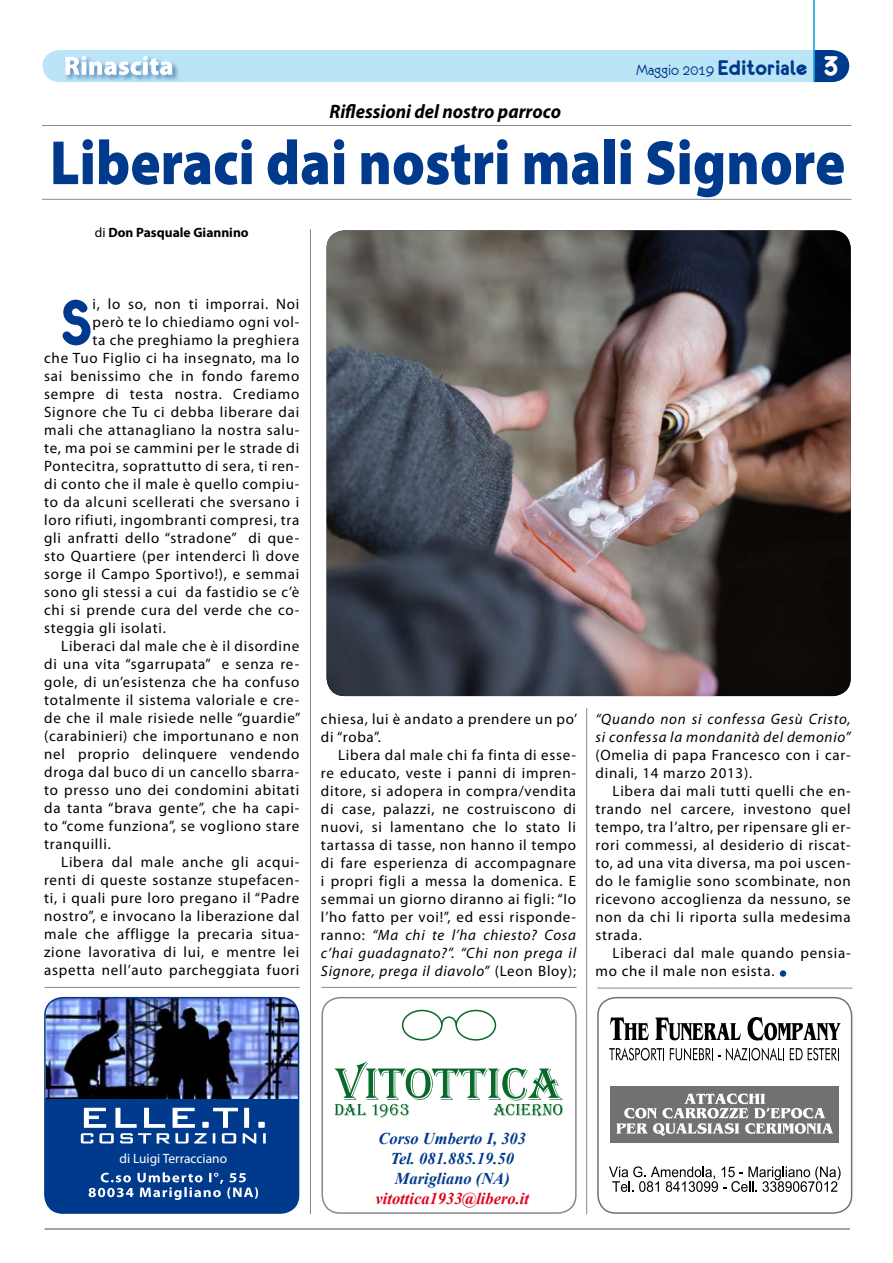
<style>
.page{position:relative;width:893px;height:1263px;background:#fff}
.page>*{position:absolute;margin:0;border:0;box-sizing:border-box;transform-origin:0 0}
.t1{font:70.5px "Eurofurencebold";color:#003a8c}
.t2{font:900 63px "Myriad Pro";color:#003a8c;scale:.89 1}
.t3{font:italic 700 19.5px "Myriad Pro";color:#000;scale:.95 1}
.t4{font:italic 700 16.5px/19.8px "Times New Roman";color:#003a8c;text-align:center}
.t5{font:italic 700 16.5px "Times New Roman";color:#e2001a}
.t6{font:16.5px "Eurofurenceregular";color:#003a8c}
.t7{font:15px/18px "Myriad Pro";letter-spacing:.05em;color:#000}
.t8{font:italic 15px/18px "Myriad Pro";letter-spacing:.05em;color:#000}
.t9{font:700 13.5px "Myriad Pro";color:#000}
.t10{font:13.5px "Myriad Pro";color:#fff}
.s1{font-family:"Eurofurencebold";font-size:22.5px}
.s2{font-family:"Eurofurencebold";font-size:30px;color:#fff}
.s3{font-weight:400}
.s4{font-style:italic}
</style>
<div class="page">
<hr style="left:813px;top:0;width:2px;height:82px;background:#009ee0">
<svg style="left:43px;top:50px;width:806px;height:32px;background:#b4ddf1"></svg>
<hr style="left:45px;top:1228px;width:805px;height:2px;background:#87888a">
<div style="left:780px;top:970px;width:6px;height:7px;background:#003a8c;border-radius:50%"></div>
<hr style="left:42px;top:199px;width:809px;height:1px;background:#87888a">
<hr style="left:42px;top:125px;width:809px;height:1px;background:#87888a">
<hr style="left:310px;top:229px;width:1px;height:985px;background:#87888a">
<div style="left:321px;top:997px;width:256px;height:217px;border:2px solid #87888a;border-radius:18px"></div>
<div style="left:402px;top:1010px;width:40px;height:30px;border:2px solid #08692a;border-radius:50%"></div>
<div style="left:456px;top:1010px;width:40px;height:30px;border:2px solid #08692a;border-radius:50%"></div>
<svg style="left:440px;top:1016px;width:18px;height:10px"></svg>
<svg style="left:334px;top:1061px;width:229px;height:56px"></svg>
<svg style="left:609px;top:1166px;width:232px;height:26px"></svg>
<svg style="left:610px;top:1017px;width:39px;height:23px"></svg>
<svg style="left:655px;top:1017px;width:86px;height:23px"></svg>
<svg style="left:747px;top:1017px;width:93px;height:24px"></svg>
<svg style="left:609px;top:1048px;width:55px;height:12px"></svg>
<svg style="left:670px;top:1048px;width:114px;height:13px"></svg>
<svg style="left:790px;top:1048px;width:49px;height:12px"></svg>
<div style="left:610px;top:1086px;width:229px;height:57px;background:#707173"></div>
<div style="left:597px;top:997px;width:255px;height:217px;border:2px solid #707173;border-radius:18px"></div>
<svg style="left:616px;top:1093px;width:217px;height:43px"></svg>
<hr style="left:597px;top:988px;width:255px;height:1px;background:#87888a">
<hr style="left:321px;top:987px;width:256px;height:1px;background:#87888a">
<hr style="left:586px;top:708px;width:1px;height:506px;background:#87888a">
<hr style="left:44px;top:987px;width:256px;height:1px;background:#87888a">
<img style="left:46px;top:998px;width:253px;height:101px">
<div style="left:44px;top:997px;width:255px;height:217px;border:2px solid #003a8c;border-radius:18px"></div>
<div style="left:45px;top:1099px;width:254px;height:114px;background:#003a8c"></div>
<svg style="left:89px;top:1172px;width:169px;height:28px"></svg>
<svg style="left:81px;top:1108px;width:185px;height:35px"></svg>
<img style="left:327px;top:230px;width:524px;height:466px">
<h3 class="t3" style="left:329px;top:99px;width:245px">Riflessioni del nostro parroco</h3>
<p class="t6" style="left:636px;top:62px;width:204px">Maggio 2019 <span class="s1">Editoriale</span> <span class="s2">3</span></p>
<h2 class="t2" style="left:50px;top:121px;width:895px">Liberaci dai nostri mali Signore</h2>
<p class="t9" style="left:95px;top:224px;width:155px"><span class="s3">di</span> Don Pasquale Giannino</p>
<h1 class="t1" style="left:61px;top:287px;width:32px">S</h1>
<p class="t7" style="left:93px;top:295px;width:208px">i, lo so, non ti imporrai. Noi</p>
<p class="t7" style="left:93px;top:313px;width:208px">però te lo chiediamo ogni vol-</p>
<p class="t7" style="left:93px;top:331px;width:208px">ta che preghiamo la preghiera</p>
<p class="t7" style="left:44px;top:349px;width:257px">che Tuo Figlio ci ha insegnato, ma lo</p>
<p class="t7" style="left:44px;top:367px;width:257px">sai benissimo che in fondo faremo</p>
<p class="t7" style="left:44px;top:385px;width:257px">sempre di testa nostra. Crediamo</p>
<p class="t7" style="left:44px;top:403px;width:257px">Signore che Tu ci debba liberare dai</p>
<p class="t7" style="left:44px;top:421px;width:257px">mali che attanagliano la nostra salu-</p>
<p class="t7" style="left:44px;top:439px;width:257px">te, ma poi se cammini per le strade di</p>
<p class="t7" style="left:44px;top:457px;width:257px">Pontecitra, soprattutto di sera, ti ren-</p>
<p class="t7" style="left:44px;top:475px;width:257px">di conto che il male è quello compiu-</p>
<p class="t7" style="left:44px;top:493px;width:257px">to da alcuni scellerati che sversano i</p>
<p class="t7" style="left:44px;top:511px;width:257px">loro rifiuti, ingombranti compresi, tra</p>
<p class="t7" style="left:44px;top:529px;width:257px">gli anfratti dello “stradone” di que-</p>
<p class="t7" style="left:44px;top:547px;width:257px">sto Quartiere (per intenderci lì dove</p>
<p class="t7" style="left:44px;top:565px;width:257px">sorge il Campo Sportivo!), e semmai</p>
<p class="t7" style="left:44px;top:583px;width:257px">sono gli stessi a cui da fastidio se c’è</p>
<p class="t7" style="left:44px;top:601px;width:257px">chi si prende cura del verde che co-</p>
<p class="t7" style="left:44px;top:619px;width:123px">steggia gli isolati.</p>
<p class="t7" style="left:61px;top:637px;width:240px">Liberaci dal male che è il disordine</p>
<p class="t7" style="left:44px;top:655px;width:257px">di una vita “sgarrupata” e senza re-</p>
<p class="t7" style="left:44px;top:673px;width:257px">gole, di un’esistenza che ha confuso</p>
<p class="t7" style="left:44px;top:691px;width:257px">totalmente il sistema valoriale e cre-</p>
<p class="t7" style="left:44px;top:709px;width:258px">de che il male risiede nelle “guardie”</p>
<p class="t7" style="left:44px;top:727px;width:257px">(carabinieri) che importunano e non</p>
<p class="t7" style="left:44px;top:745px;width:257px">nel proprio delinquere vendendo</p>
<p class="t7" style="left:44px;top:763px;width:257px">droga dal buco di un cancello sbarra-</p>
<p class="t7" style="left:44px;top:781px;width:257px">to presso uno dei condomini abitati</p>
<p class="t7" style="left:44px;top:799px;width:257px">da tanta “brava gente”, che ha capi-</p>
<p class="t7" style="left:44px;top:817px;width:257px">to “come funziona”, se vogliono stare</p>
<p class="t7" style="left:44px;top:835px;width:68px">tranquilli.</p>
<p class="t7" style="left:61px;top:853px;width:240px">Libera dal male anche gli acqui-</p>
<p class="t7" style="left:44px;top:871px;width:257px">renti di queste sostanze stupefacen-</p>
<p class="t7" style="left:44px;top:889px;width:257px">ti, i quali pure loro pregano il “Padre</p>
<p class="t7" style="left:44px;top:907px;width:257px">nostro”, e invocano la liberazione dal</p>
<p class="t7" style="left:44px;top:925px;width:257px">male che affligge la precaria situa-</p>
<p class="t7" style="left:44px;top:943px;width:257px">zione lavorativa di lui, e mentre lei</p>
<p class="t7" style="left:44px;top:961px;width:257px">aspetta nell’auto parcheggiata fuori</p>
<p class="t7" style="left:321px;top:710px;width:258px">chiesa, lui è andato a prendere un po’ di “roba”.</p>
<p class="t7" style="left:321px;top:746px;width:257px;text-align:justify;text-indent:17px">Libera dal male chi fa finta di esse&shy;re educato, veste i panni di impren&shy;ditore, si adopera in compra/vendita di case, palazzi, ne costruiscono di nuovi, si lamentano che lo stato li tartassa di tasse, non hanno il tempo di fare esperienza di accompagnare i propri figli a messa la domenica. E semmai un giorno diranno ai figli: “Io l’ho fatto per voi!”, ed essi risponde&shy;ranno: <span class="s4">“Ma chi te l’ha chiesto? Cosa c’hai guadagnato?”. “Chi non prega il Signore, prega il diavolo”</span> (Leon Bloy);</p>
<p class="t8" style="left:595px;top:710px;width:257px">“Quando non si confessa Gesù Cristo, si confessa la mondanità del demonio”</p>
<p class="t7" style="left:595px;top:746px;width:257px">(Omelia di papa Francesco con i car&shy;dinali, 14 marzo 2013).</p>
<p class="t7" style="left:595px;top:782px;width:257px;text-align:justify;text-indent:17px">Libera dai mali tutti quelli che en&shy;trando nel carcere, investono quel tempo, tra l’altro, per ripensare gli er&shy;rori commessi, al desiderio di riscat&shy;to, ad una vita diversa, ma poi uscen&shy;do le famiglie sono scombinate, non ricevono accoglienza da nessuno, se non da chi li riporta sulla medesima strada.</p>
<p class="t7" style="left:595px;top:944px;width:257px;text-indent:17px">Liberaci dal male quando pensia&shy;mo che il male non esista.</p>
<p class="t10" style="left:119px;top:1150px;width:109px">di Luigi Terracciano</p>
<p class="t4" style="left:378px;top:1128px;width:149px">Corso Umberto I, 303<br>Tel. 081.885.19.50<br>Marigliano (NA)</p>
<p class="t5" style="left:376px;top:1186px;width:155px">vitottica1933@libero.it</p>
</div>
